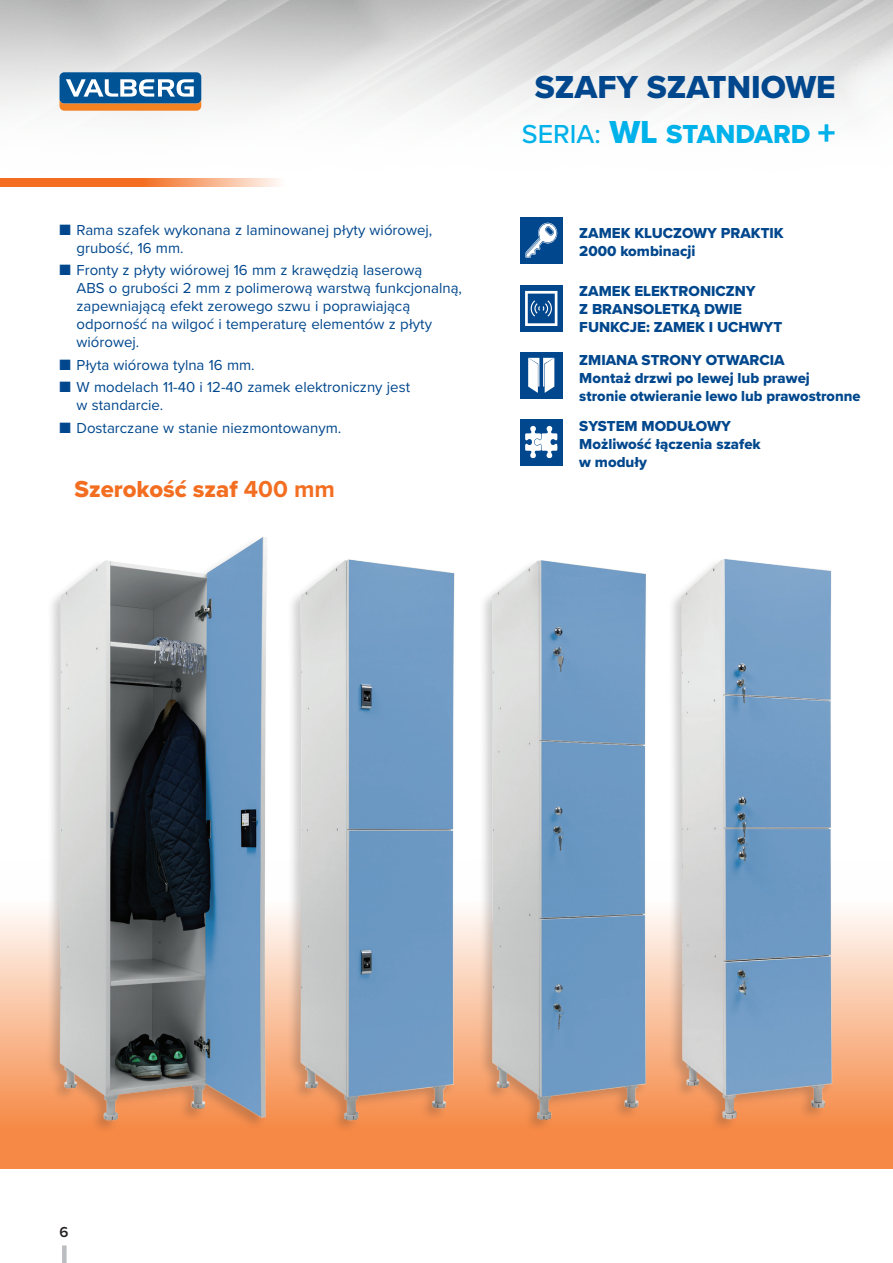
<style>
.page{position:relative;width:893px;height:1263px;background:#fff}
.page>*{position:absolute;margin:0;border:0;box-sizing:border-box;transform-origin:0 0}
.t1{font:33px "Proxima Nova Extrabld";color:#01478d}
.t2{font:27px "Proxima Nova Extrabld";color:#00b1ea}
.Paragraph_Style_1{font:24px "Proxima Nova Extrabld";color:#f36e21}
.t3{font:15px/18px "Proxima Nova";color:#01478d}
.Paragraph_Style_1-2{font:15px/18px "Proxima Nova Extrabld";color:#01478d}
.t4{font:600 15px "Proxima Nova";color:#231f20}
.s1{font-family:"Proxima Nova";font-weight:700}
.s2{font-family:"Proxima Nova";font-weight:500}
.s3{font-size:33px}
.s4{font-size:36px}
</style>
<div class="page">
<img style="left:0;top:0;width:893px;height:179px">
<div style="left:60px;top:72px;width:141px;height:32px;background:#005495;border-radius:5px"></div>
<svg style="left:60px;top:79px;width:141px;height:32px"></svg>
<svg style="left:0;top:179px;width:279px;height:8px;background:#f58f54"></svg>
<div style="left:62px;top:1245px;width:5px;height:18px;background:#bcbdc0"></div>
<svg style="left:0;top:911px;width:893px;height:258px;background:#f7a26e"></svg>
<img style="left:48px;top:537px;width:227px;height:594px">
<div style="left:286px;top:557px;width:171px;height:576px;background:#231f20;opacity:.21"></div>
<img style="left:289px;top:557px;width:178px;height:574px">
<img style="left:481px;top:560px;width:175px;height:571px">
<div style="left:666px;top:558px;width:167px;height:574px;background:#231f20;opacity:.21"></div>
<img style="left:671px;top:558px;width:170px;height:571px">
<div style="left:520px;top:217px;width:43px;height:47px;background:#01478d"></div>
<svg style="left:525px;top:223px;width:32px;height:35px"></svg>
<div style="left:520px;top:419px;width:43px;height:46px;background:#01478d"></div>
<svg style="left:525px;top:426px;width:32px;height:32px"></svg>
<div style="left:520px;top:352px;width:43px;height:47px;background:#01478d"></div>
<svg style="left:528px;top:358px;width:26px;height:35px"></svg>
<div style="left:520px;top:285px;width:43px;height:47px;background:#01478d"></div>
<svg style="left:525px;top:291px;width:32px;height:35px"></svg>
<p class="t3" style="left:77px;top:220px;width:357px;text-indent:-17px">■ Rama szafek wykonana z laminowanej płyty wiórowej, grubość, 16 mm.</p>
<p class="t3" style="left:77px;top:261px;width:387px;text-indent:-17px">■ Fronty z płyty wiórowej 16 mm z krawędzią laserową<br>ABS o grubości 2 mm z polimerową warstwą funkcjonalną, zapewniającą efekt zerowego szwu i poprawiającą odporność na wilgoć i temperaturę elementów z płyty wiórowej.</p>
<p class="t3" style="left:60px;top:355px;width:197px">■ Płyta wiórowa tylna 16 mm.</p>
<p class="t3" style="left:77px;top:378px;width:335px;text-indent:-17px">■ W modelach 11-40 i 12-40 zamek elektroniczny jest w standarcie.</p>
<p class="t3" style="left:60px;top:418px;width:283px">■ Dostarczane w stanie niezmontowanym.</p>
<p class="Paragraph_Style_1" style="left:75px;top:471px;width:262px">Szerokość szaf <span class="s1">400 mm</span></p>
<h1 class="t1" style="left:535px;top:63px;width:302px">SZAFY SZATNIOWE</h1>
<p class="t2" style="left:522px;top:114px;width:315px"><span class="s2">SERIA:</span> <span class="s3">WL</span> STANDARD <span class="s4">+</span></p>
<p class="Paragraph_Style_1-2" style="left:579px;top:224px;width:206px">ZAMEK KLUCZOWY PRAKTIK</p>
<p class="Paragraph_Style_1-2" style="left:579px;top:242px;width:118px">2000 kombinacji</p>
<p class="Paragraph_Style_1-2" style="left:579px;top:282px;width:204px">ZAMEK ELEKTRONICZNY<br>Z BRANSOLETKĄ DWIE<br>FUNKCJE: ZAMEK I UCHWYT</p>
<p class="Paragraph_Style_1-2" style="left:579px;top:351px;width:207px">ZMIANA STRONY OTWARCIA</p>
<p class="Paragraph_Style_1-2" style="left:579px;top:369px;width:283px">Montaż drzwi po lewej lub prawej stronie otwieranie lewo lub prawostronne</p>
<p class="Paragraph_Style_1-2" style="left:579px;top:417px;width:153px">SYSTEM MODUŁOWY</p>
<p class="Paragraph_Style_1-2" style="left:579px;top:435px;width:183px">Możliwość łączenia szafek</p>
<p class="Paragraph_Style_1-2" style="left:579px;top:453px;width:69px">w moduły</p>
<p class="t4" style="left:60px;top:1221px;width:11px">6</p>
</div>
